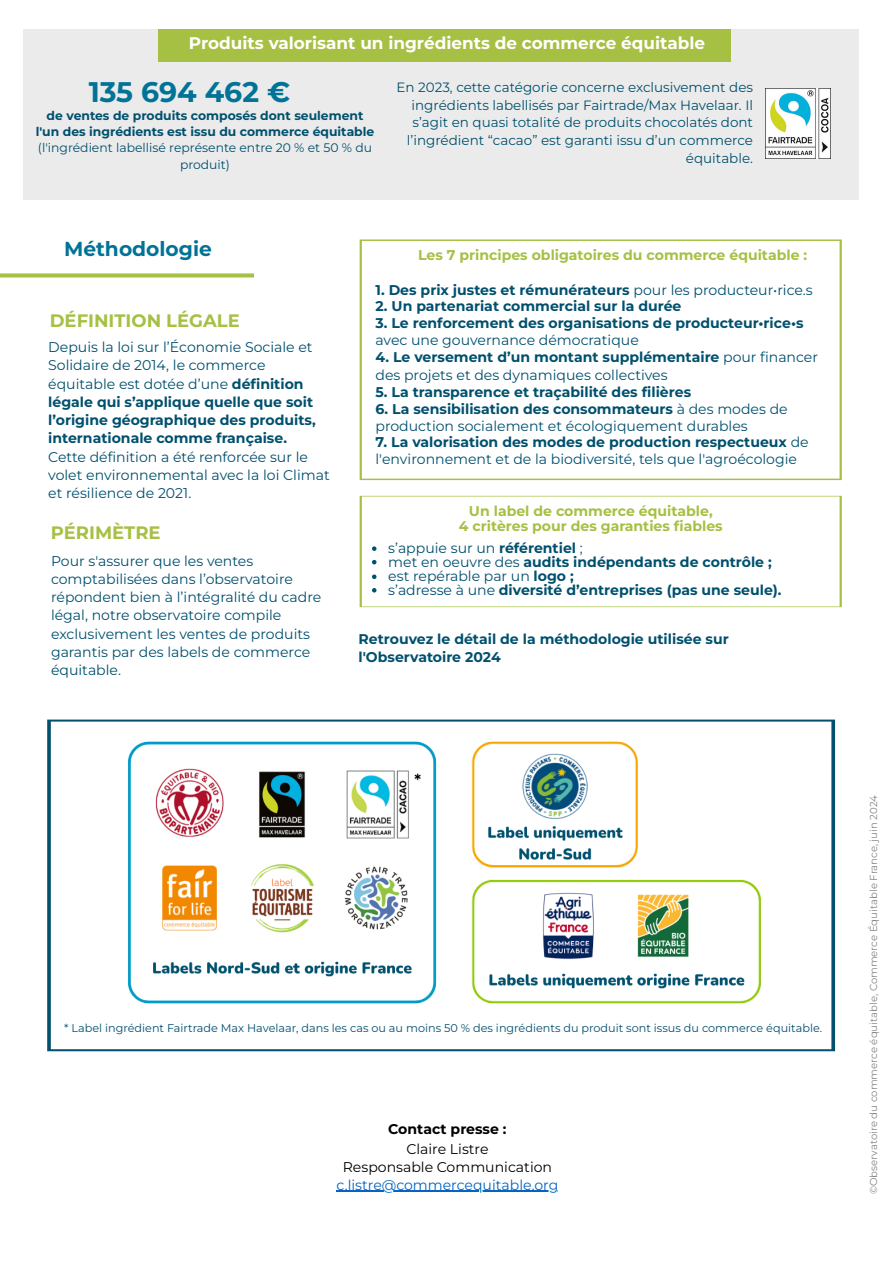
<style>
.page{position:relative;width:892px;height:1262px;background:#fff}
.page>*{position:absolute;margin:0;border:0;box-sizing:border-box;transform-origin:0 0}
.t1{font:700 28.35px "Montserrat";color:#007396}
.t2{font:700 20.25px "Montserrat";color:#007396}
.t3{font:700 18px "Montserrat";color:#a6c043}
.t4{font:700 16.85px "Montserrat";color:#fff}
.t5{font:14.05px/18.1px "Montserrat";color:#00506e}
.t6{font:700 14.05px/18.2px "Montserrat";color:#00506e}
.t7{font:700 14.05px "Montserrat";color:#a6c043}
.t8{font:14.05px "Montserrat";color:#000}
.t9{font:14.05px "Montserrat";color:#0563c1}
.t10{font:700 14.05px "Montserrat";color:#000}
.t11{font:13.5px/17.7px "Montserrat";color:#00506e;text-align:right}
.t12{font:700 12.35px/15.8px "Montserrat";color:#00506e;text-align:center}
.t13{font:12.35px/16.9px "Montserrat";color:#00506e;text-align:center}
.t14{font:11.25px "Montserrat";color:#00506e}
.t15{font:10.1px "Montserrat";color:#868686}
.s1{font-weight:400}
.s2{font-weight:700}
</style>
<div class="page">
<svg style="left:47px;top:719px;width:788px;height:332px"></svg>
<svg style="left:360px;top:496px;width:482px;height:111px"></svg>
<svg style="left:360px;top:239px;width:482px;height:241px"></svg>
<div style="left:24px;top:29px;width:835px;height:171px;background:#ebebeb"></div>
<img style="left:765px;top:89px;width:66px;height:69px">
<svg style="left:0;top:273px;width:254px;height:4px"></svg>
<svg style="left:372px;top:546px;width:4px;height:5px"></svg>
<svg style="left:372px;top:560px;width:4px;height:4px"></svg>
<svg style="left:372px;top:574px;width:4px;height:5px"></svg>
<svg style="left:372px;top:588px;width:4px;height:4px"></svg>
<div style="left:158px;top:29px;width:573px;height:33px;background:#a6c043"></div>
<img style="left:103px;top:719px;width:683px;height:332px">
<hr style="left:337px;top:1190px;width:221px;height:1px;background:#0563c1">
<p class="t4" style="left:189px;top:33px;width:518px">Produits valorisant un ingrédients de commerce équitable</p>
<p class="t1" style="left:89px;top:75px;width:203px">135 694 462 €</p>
<p class="t12" style="left:36px;top:108px;width:340px">de ventes de produits composés dont seulement l'un des ingrédients est issu du commerce équitable</p>
<p class="t13" style="left:38px;top:139px;width:336px">(l'ingrédient labellisé représente entre 20 % et 50 % du produit)</p>
<p class="t11" style="left:396px;top:78px;width:358px">En 2023, cette catégorie concerne exclusivement des ingrédients labellisés par Fairtrade/Max Havelaar. Il s’agit en quasi totalité de produits chocolatés dont l’ingrédient “cacao” est garanti issu d’un commerce équitable.</p>
<p class="t2" style="left:64px;top:237px;width:149px">Méthodologie</p>
<p class="t7" style="left:418px;top:246px;width:391px">Les 7 principes obligatoires du commerce équitable :</p>
<p class="t3" style="left:50px;top:310px;width:192px">DÉFINITION LÉGALE</p>
<p class="t6" style="left:48px;top:338px;width:269px"><span class="s1">Depuis la loi sur l’Économie Sociale et Solidaire de 2014, le commerce équitable est dotée d’une</span> définition légale qui s’applique quelle que soit l’origine géographique des produits, internationale comme française.</p>
<p class="t5" style="left:48px;top:448px;width:283px;line-height:18px">Cette définition a été renforcée sur le volet environnemental avec la loi Climat et résilience de 2021.</p>
<p class="t3" style="left:51px;top:521px;width:111px">PÉRIMÈTRE</p>
<p class="t5" style="left:51px;top:551px;width:272px">Pour s'assurer que les ventes comptabilisées dans l’observatoire répondent bien à l’intégralité du cadre légal, notre observatoire compile exclusivement les ventes de produits garantis par des labels de commerce équitable.</p>
<p class="t6" style="left:375px;top:280px;width:439px">1. Des prix justes et rémunérateurs <span class="s1">pour les producteur•rice.s</span></p>
<p class="t6" style="left:375px;top:297px;width:307px">2. Un partenariat commercial sur la durée</p>
<p class="t6" style="left:375px;top:315px;width:430px;line-height:16.9px">3. Le renforcement des organisations de producteur•rice•s <span class="s1">avec une gouvernance démocratique</span></p>
<p class="t5" style="left:375px;top:348px;width:444px;line-height:18px"><span class="s2">4. Le versement d’un montant supplémentaire</span> pour financer des projets et des dynamiques collectives</p>
<p class="t6" style="left:375px;top:383px;width:317px">5. La transparence et traçabilité des filières</p>
<p class="t5" style="left:375px;top:400px;width:414px;line-height:16.9px"><span class="s2">6. La sensibilisation des consommateurs</span> à des modes de production socialement et écologiquement durables</p>
<p class="t5" style="left:375px;top:434px;width:435px;line-height:16.9px"><span class="s2">7. La valorisation des modes de production respectueux</span> de l'environnement et de la biodiversité, tels que l'agroécologie</p>
<p class="t7" style="left:469px;top:502px;width:245px">Un label de commerce équitable,</p>
<p class="t7" style="left:459px;top:517px;width:265px">4 critères pour des garanties fiables</p>
<p class="t5" style="left:388px;top:539px;width:196px">s’appuie sur un <span class="s2">référentiel</span> ;</p>
<p class="t6" style="left:388px;top:552px;width:385px"><span class="s1">met en oeuvre des</span> audits indépendants de contrôle ;</p>
<p class="t5" style="left:388px;top:567px;width:187px">est repérable par un <span class="s2">logo ;</span></p>
<p class="t6" style="left:388px;top:580px;width:395px"><span class="s1">s’adresse à une</span> diversité d’entreprises (pas une seule).</p>
<p class="t6" style="left:359px;top:630px;width:372px">Retrouvez le détail de la méthodologie utilisée sur</p>
<p class="t6" style="left:359px;top:648px;width:144px">l'Observatoire 2024</p>
<p class="t14" style="left:64px;top:1021px;width:760px">* Label ingrédient Fairtrade Max Havelaar, dans les cas ou au moins 50 % des ingrédients du produit sont issus du commerce équitable.</p>
<p class="t10" style="left:388px;top:1120px;width:120px">Contact presse :</p>
<p class="t8" style="left:406px;top:1139px;width:84px">Claire Listre</p>
<p class="t8" style="left:343px;top:1157px;width:211px">Responsable Communication</p>
<p class="t9" style="left:337px;top:1175px;width:223px">c.listre@commercequitable.org</p>
<p class="t15" style="left:867px;top:1194px;width:401px;rotate:-90deg">©Observatoire du commerce équitab el , Commerce Équitab el France, uj ni 2024</p>
</div>
